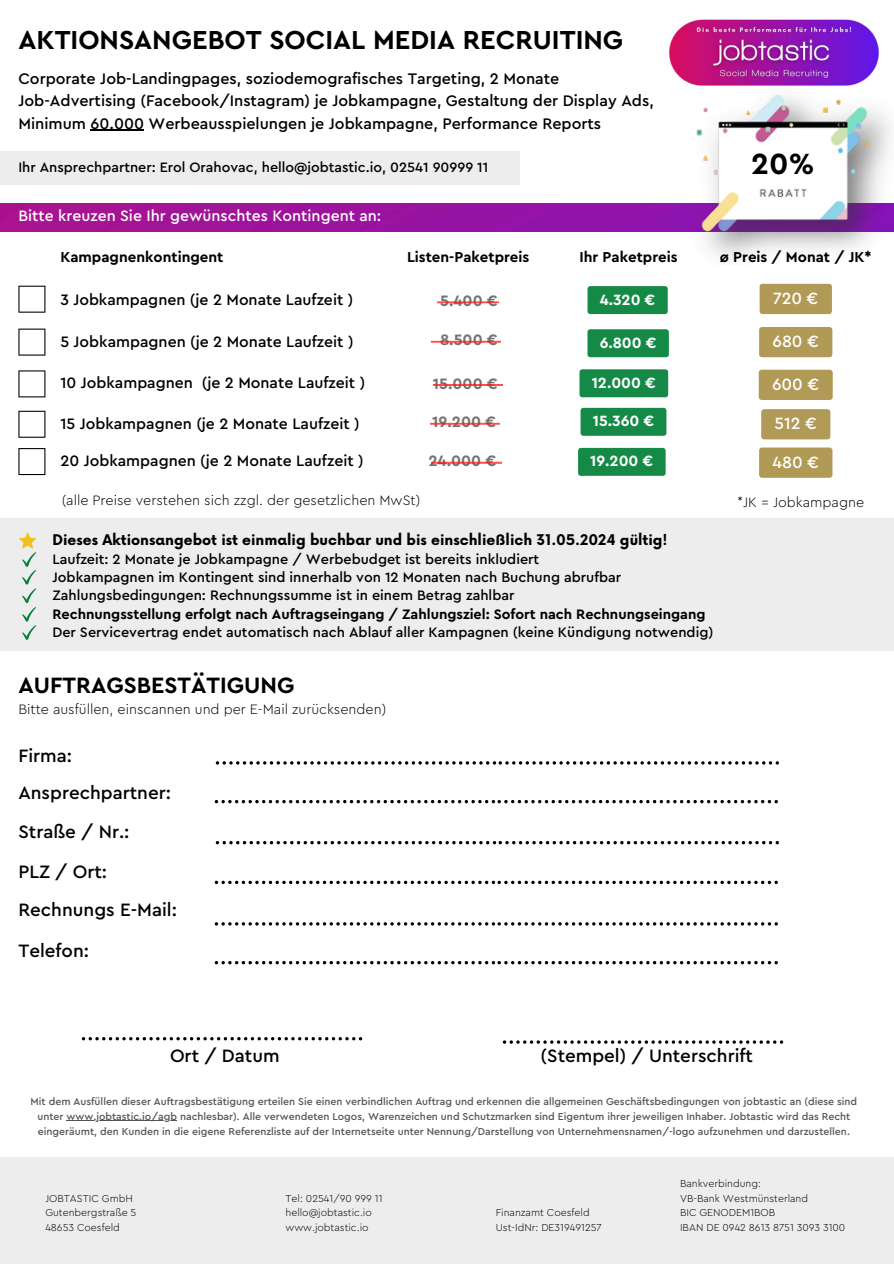
<style>
.page{position:relative;width:894px;height:1264px;background:#fff}
.page>*{position:absolute;margin:0;border:0;box-sizing:border-box;transform-origin:0 0}
.t1{font:700 30.6px "Cera Pro";color:#000}
.t2{font:700 27.3px "Cera Pro";color:#000}
.t3{font:700 23.25px "Cera Pro";color:#000}
.t4{font:500 18.75px "Cera Pro";color:#000}
.t5{font:500 17.1px "Cera Pro";color:#fff}
.t6{font:500 16.05px/22.4px "Cera Pro";color:#000}
.t7{font:500 15.75px "Cera Pro";color:#000}
.t8{font:500 15.75px "Cera Pro";color:#fff}
.t9{font:700 15.75px "Cera Pro";color:#737373}
.t10{font:700 15.6px "Cera Pro";color:#fff}
.t11{font:700 15px "Cera Pro";color:#000}
.t12{font:500 14.4px/18.3px "Cera Pro";color:#000}
.t13{font:300 14.25px "Cera Pro";color:#000}
.t14{font:500 14.25px "Cera Pro";color:#000}
.t15{font:500 10.5px/14.7px "Cera Pro";color:#545454;text-align:center}
.t16{font:300 10.5px "Cera Pro";color:#000}
.s1{font-family:"Now";font-weight:700}
.s2{font-weight:700}
</style>
<div class="page">
<img style="left:0;top:203px;width:674px;height:28px">
<div style="left:0;top:518px;width:893px;height:132px;background:#ededed"></div>
<svg style="left:216px;top:761px;width:562px;height:3px"></svg>
<svg style="left:215px;top:800px;width:562px;height:3px"></svg>
<svg style="left:216px;top:841px;width:562px;height:3px"></svg>
<svg style="left:215px;top:880px;width:562px;height:4px"></svg>
<svg style="left:215px;top:922px;width:562px;height:3px"></svg>
<svg style="left:215px;top:961px;width:562px;height:3px"></svg>
<svg style="left:82px;top:1037px;width:280px;height:3px"></svg>
<svg style="left:502px;top:1040px;width:281px;height:3px"></svg>
<div style="left:0;top:1156px;width:893px;height:107px;background:#ededed"></div>
<svg style="left:18px;top:370px;width:27px;height:27px"></svg>
<svg style="left:433px;top:384px;width:70px;height:2px"></svg>
<img style="left:674px;top:94px;width:219px;height:164px">
<div style="left:742px;top:155px;width:81px;height:31px;background:#fff"></div>
<svg style="left:19px;top:532px;width:18px;height:107px"></svg>
<hr style="left:66px;top:1120px;width:111px;height:1px;background:#545454">
<div style="left:579px;top:369px;width:89px;height:28px;background:#158a47;border-radius:3px"></div>
<div style="left:758px;top:370px;width:74px;height:30px;background:#b19956;border-radius:3px"></div>
<img style="left:669px;top:19px;width:210px;height:67px">
<svg style="left:18px;top:328px;width:27px;height:27px"></svg>
<svg style="left:432px;top:340px;width:68px;height:3px"></svg>
<div style="left:587px;top:329px;width:81px;height:28px;background:#158a47;border-radius:3px"></div>
<div style="left:758px;top:327px;width:74px;height:30px;background:#b19956;border-radius:3px"></div>
<svg style="left:18px;top:286px;width:27px;height:27px"></svg>
<svg style="left:437px;top:301px;width:62px;height:3px"></svg>
<div style="left:587px;top:286px;width:80px;height:28px;background:#158a47"></div>
<div style="left:759px;top:284px;width:72px;height:30px;background:#b19956;border-radius:3px"></div>
<hr style="left:91px;top:130px;width:53px;height:1px;background:#000">
<div style="left:0;top:151px;width:519px;height:34px;background:#ededed"></div>
<svg style="left:18px;top:448px;width:27px;height:27px"></svg>
<div style="left:578px;top:448px;width:87px;height:28px;background:#158a47;border-radius:3px"></div>
<div style="left:758px;top:447px;width:74px;height:31px;background:#b19956;border-radius:3px"></div>
<svg style="left:18px;top:411px;width:27px;height:27px"></svg>
<div style="left:580px;top:408px;width:86px;height:28px;background:#158a47;border-radius:3px"></div>
<div style="left:761px;top:409px;width:69px;height:30px;background:#b19956;border-radius:3px"></div>
<svg style="left:431px;top:461px;width:70px;height:3px"></svg>
<svg style="left:430px;top:422px;width:69px;height:3px"></svg>
<p class="t2" style="left:18px;top:27px;width:606px">AKTIONSANGEBOT SOCIAL MEDIA RECRUITING</p>
<p class="t6" style="left:18px;top:68px;width:636px">Corporate Job-Landingpages, soziodemografisches Targeting, 2 Monate<br>Job-Advertising (Facebook/Instagram) je Jobkampagne, Gestaltung der Display Ads,<br>Minimum 60.000 Werbeausspielungen je Jobkampagne, Performance Reports</p>
<p class="t14" style="left:18px;top:161px;width:471px">Ihr Ansprechpartner: Erol Orahovac, hello@jobtastic.io, 02541 90999 11</p>
<h5 class="t8" style="left:18px;top:208px;width:364px">Bitte kreuzen Sie Ihr gewünschtes Kontingent an:</h5>
<h5 class="t1" style="left:751px;top:149px;width:65px">20%</h5>
<h5 class="t11" style="left:60px;top:250px;width:165px">Kampagnenkontingent</h5>
<h5 class="t11" style="left:407px;top:250px;width:124px">Listen-Paketpreis</h5>
<h5 class="t11" style="left:579px;top:250px;width:99px">Ihr Paketpreis</h5>
<p class="t11" style="left:719px;top:250px;width:153px">ø Preis / Monat / JK*</p>
<h5 class="t7" style="left:60px;top:292px;width:294px">3 Jobkampagnen (je 2 Monate Laufzeit )</h5>
<h5 class="t9" style="left:440px;top:293px;width:59px">5.400 €</h5>
<h4 class="t10" style="left:599px;top:292px;width:57px">4.320 €</h4>
<h4 class="t5" style="left:772px;top:290px;width:47px">720 €</h4>
<p class="t7" style="left:60px;top:334px;width:294px">5 Jobkampagnen (je 2 Monate Laufzeit )</p>
<h5 class="t9" style="left:440px;top:332px;width:59px">8.500 €</h5>
<h5 class="t10" style="left:599px;top:335px;width:58px">6.800 €</h5>
<p class="t5" style="left:772px;top:333px;width:48px">680 €</p>
<h4 class="t7" style="left:60px;top:375px;width:306px">10 Jobkampagnen (je 2 Monate Laufzeit )</h4>
<p class="t10" style="left:591px;top:375px;width:66px">12.000 €</p>
<h5 class="t5" style="left:772px;top:376px;width:49px">600 €</h5>
<h5 class="t9" style="left:433px;top:376px;width:66px">15.000 €</h5>
<p class="t7" style="left:60px;top:416px;width:301px">15 Jobkampagnen (je 2 Monate Laufzeit )</p>
<h4 class="t10" style="left:592px;top:414px;width:63px">15.360 €</h4>
<h4 class="t5" style="left:774px;top:415px;width:44px">512 €</h4>
<h4 class="t9" style="left:428px;top:453px;width:69px">24.000 €</h4>
<h4 class="t9" style="left:432px;top:414px;width:65px">19.200 €</h4>
<p class="t7" style="left:60px;top:453px;width:305px">20 Jobkampagnen (je 2 Monate Laufzeit )</p>
<h6 class="t10" style="left:590px;top:454px;width:65px">19.200 €</h6>
<h3 class="t5" style="left:772px;top:454px;width:48px">480 €</h3>
<h5 class="t13" style="left:62px;top:494px;width:360px">(alle Preise verstehen sich zzgl. der gesetzlichen MwSt)</h5>
<p class="t12" style="left:52px;top:531px;width:662px"><span class="s1">Dieses Aktionsangebot ist einmalig buchbar und bis einschließlich 31.05.2024 gültig!<br></span>Laufzeit: 2 Monate je Jobkampagne / Werbebudget ist bereits inkludiert<br>Jobkampagnen im Kontingent sind innerhalb von 12 Monaten nach Buchung abrufbar Zahlungsbedingungen: Rechnungssumme ist in einem Betrag zahlbar<br><span class="s2">Rechnungsstellung erfolgt nach Auftragseingang / Zahlungsziel: Sofort nach Rechnungseingang </span>Der Servicevertrag endet automatisch nach Ablauf aller Kampagnen (keine Kündigung notwendig)</p>
<h5 class="t3" style="left:18px;top:674px;width:277px">AUFTRAGSBESTÄTIGUNG</h5>
<p class="t13" style="left:18px;top:702px;width:369px">Bitte ausfüllen, einscannen und per E-Mail zurücksenden)</p>
<h2 class="t4" style="left:18px;top:746px;width:55px">Firma:</h2>
<h5 class="t4" style="left:18px;top:783px;width:154px">Ansprechpartner:</h5>
<p class="t4" style="left:18px;top:823px;width:113px">Straße / Nr.:</p>
<h1 class="t4" style="left:18px;top:862px;width:90px">PLZ / Ort:</h1>
<h6 class="t4" style="left:18px;top:901px;width:160px">Rechnungs E-Mail:</h6>
<p class="t4" style="left:18px;top:941px;width:72px">Telefon:</p>
<h4 class="t13" style="left:737px;top:495px;width:128px">*JK = Jobkampagne</h4>
<h5 class="t4" style="left:170px;top:1046px;width:111px">Ort / Datum</h5>
<h5 class="t4" style="left:540px;top:1046px;width:214px">(Stempel) / Unterschrift</h5>
<p class="t15" style="left:31px;top:1094px;width:828px">Mit dem Ausfüllen dieser Auftragsbestätigung erteilen Sie einen verbindlichen Auftrag und erkennen die allgemeinen Geschäftsbedingungen von jobtastic an (diese sind unter www.jobtastic.io/agb nachlesbar). Alle verwendeten Logos, Warenzeichen und Schutzmarken sind Eigentum ihrer jeweiligen Inhaber. Jobtastic wird das Recht</p>
<h5 class="t15" style="left:38px;top:1123px;width:813px">eingeräumt, den Kunden in die eigene Referenzliste auf der Internetseite unter Nennung/Darstellung von Unternehmensnamen/-logo aufzunehmen und darzustellen.</h5>
<p class="t16" style="left:45px;top:1193px;width:89px">JOBTASTIC GmbH</p>
<p class="t16" style="left:45px;top:1207px;width:92px">Gutenbergstraße 5</p>
<p class="t16" style="left:45px;top:1222px;width:76px">48653 Coesfeld</p>
<h4 class="t16" style="left:285px;top:1193px;width:99px">Tel: 02541/90 999 11</h4>
<p class="t16" style="left:285px;top:1207px;width:88px">hello@jobtastic.io</p>
<h5 class="t16" style="left:285px;top:1222px;width:85px">www.jobtastic.io</h5>
<h5 class="t16" style="left:495px;top:1207px;width:95px">Finanzamt Coesfeld</h5>
<p class="t16" style="left:495px;top:1222px;width:107px">Ust-IdNr: DE319491257</p>
<h5 class="t16" style="left:679px;top:1178px;width:82px">Bankverbindung:</h5>
<h4 class="t16" style="left:679px;top:1193px;width:130px">VB-Bank Westmünsterland</h4>
<p class="t16" style="left:679px;top:1207px;width:97px">BIC GENODEM1BOB</p>
<h5 class="t16" style="left:679px;top:1222px;width:167px">IBAN DE 0942 8613 8751 3093 3100</h5>
</div>
